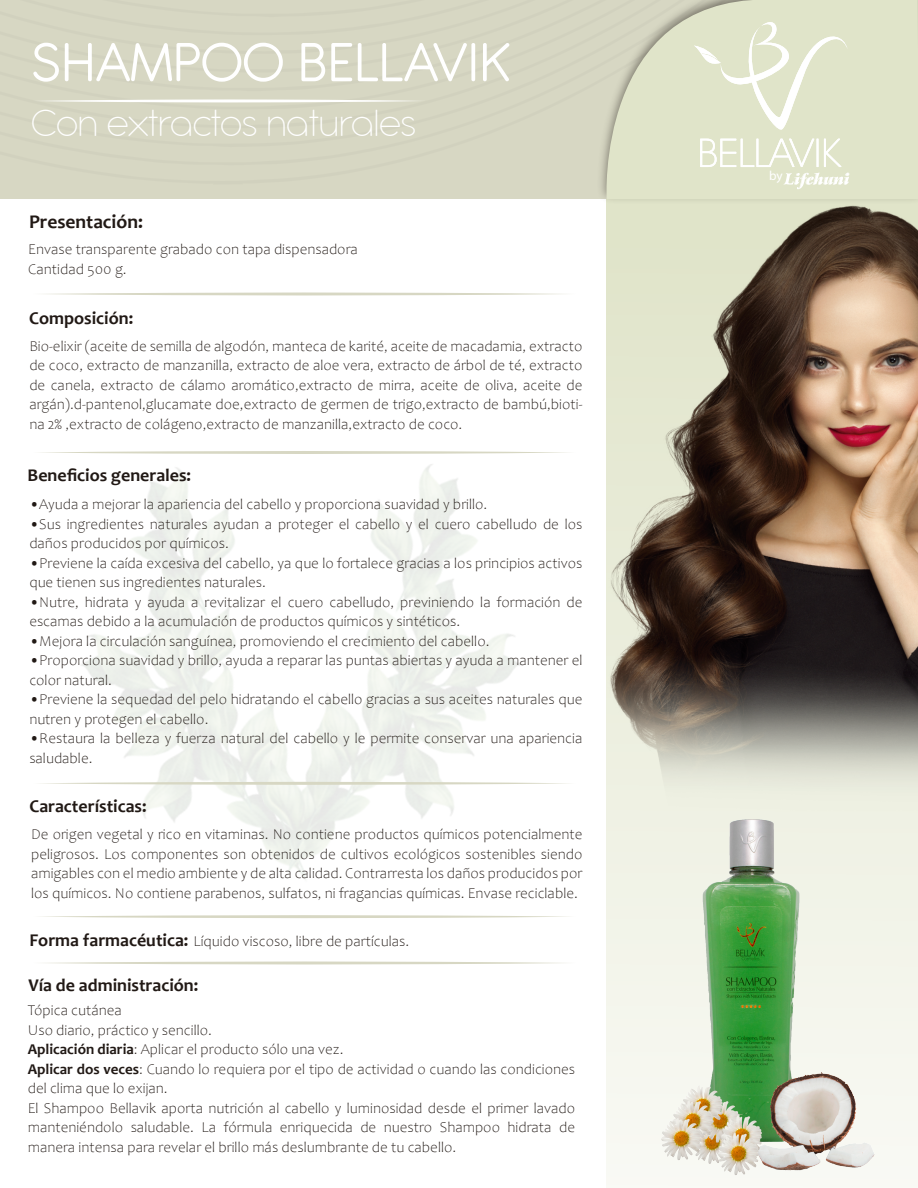
<style>
.page{position:relative;width:918px;height:1188px;background:#fff}
.page>*{position:absolute;margin:0;border:0;box-sizing:border-box;transform-origin:0 0}
.t1{font:59.85px "Antipasto Pro";color:#fff}
.t2{font:200 41.1px "Antipasto Pro";color:#fff}
.t3{font:700 19.5px "Candara";color:#211915}
.t4{font:700 18px "Candara";color:#211915}
.t5{font:300 15px/19.5px "Candara";color:#211915}
.t6{font:13.2px "Myriad Pro";color:#fff}
.s1{font-weight:700}
</style>
<div class="page">
<div style="left:0;top:0;width:918px;height:199px;background:#d7d7c3"></div>
<svg style="left:601px;top:0;width:317px;height:199px;fill:#e0e4c9"></svg>
<svg style="left:48px;top:292px;width:513px;height:3px"></svg>
<svg style="left:42px;top:99px;width:375px;height:3px"></svg>
<svg style="left:41px;top:451px;width:526px;height:3px"></svg>
<svg style="left:36px;top:782px;width:532px;height:3px"></svg>
<svg style="left:36px;top:915px;width:532px;height:3px"></svg>
<svg style="left:48px;top:962px;width:513px;height:2px"></svg>
<img style="left:606px;top:199px;width:312px;height:566px">
<svg style="left:694px;top:12px;width:155px;height:177px"></svg>
<img style="left:606px;top:765px;width:312px;height:422px">
<h1 class="t1" style="left:31px;top:29px;width:481px">SHAMPOO BELLAVIK</h1>
<h2 class="t2" style="left:32px;top:101px;width:386px">Con extractos naturales</h2>
<h3 class="t3" style="left:29px;top:209px;width:115px">Presentación:</h3>
<p class="t5" style="left:28px;top:240px;width:331px">Envase transparente grabado con tapa dispensadora<br>Cantidad 500 g.</p>
<p class="t4" style="left:29px;top:307px;width:106px">Composición:</p>
<p class="t5" style="left:29px;top:337px;width:555px;text-align:justify">Bio-elixir (aceite de semilla de algodón, manteca de karité, aceite de macadamia, extracto de coco, extracto de manzanilla, extracto de aloe vera, extracto de árbol de té, extracto de canela, extracto de cálamo aromático,extracto de mirra, aceite de oliva, aceite de argán).d-pantenol,glucamate doe,extracto de germen de trigo,extracto de bambú,bioti&shy;na 2% ,extracto de colágeno,extracto de manzanilla,extracto de coco.</p>
<p class="t4" style="left:28px;top:464px;width:165px">Beneficios generales:</p>
<p class="t5" style="left:29px;top:495px;width:460px">•Ayuda a mejorar la apariencia del cabello y proporciona suavidad y brillo.</p>
<p class="t5" style="left:29px;top:514px;width:555px">•Sus ingredientes naturales ayudan a proteger el cabello y el cuero cabelludo de los daños producidos por químicos.</p>
<p class="t5" style="left:29px;top:553px;width:555px">•Previene la caída excesiva del cabello, ya que lo fortalece gracias a los principios activos que tienen sus ingredientes naturales.</p>
<p class="t5" style="left:29px;top:592px;width:555px">•Nutre, hidrata y ayuda a revitalizar el cuero cabelludo, previniendo la formación de escamas debido a la acumulación de productos químicos y sintéticos.</p>
<p class="t5" style="left:29px;top:631px;width:462px">•Mejora la circulación sanguínea, promoviendo el crecimiento del cabello.</p>
<p class="t5" style="left:29px;top:651px;width:555px">•Proporciona suavidad y brillo, ayuda a reparar las puntas abiertas y ayuda a mantener el color natural.</p>
<p class="t5" style="left:29px;top:690px;width:555px">•Previene la sequedad del pelo hidratando el cabello gracias a sus aceites naturales que nutren y protegen el cabello.</p>
<p class="t5" style="left:29px;top:729px;width:555px">•Restaura la belleza y fuerza natural del cabello y le permite conservar una apariencia saludable.</p>
<p class="t4" style="left:29px;top:794px;width:119px">Características:</p>
<p class="t5" style="left:31px;top:825px;width:553px;text-align:justify">De origen vegetal y rico en vitaminas. No contiene productos químicos potencialmente peligrosos. Los componentes son obtenidos de cultivos ecológicos sostenibles siendo amigables con el medio ambiente y de alta calidad. Contrarresta los daños producidos por los químicos. No contiene parabenos, sulfatos, ni fragancias químicas. Envase reciclable.</p>
<p class="t4" style="left:29px;top:929px;width:161px">Forma farmacéutica:</p>
<p class="t4" style="left:28px;top:974px;width:171px">Vía de administración:</p>
<p class="t5" style="left:193px;top:931px;width:217px">Líquido viscoso, libre de partículas.</p>
<p class="t5" style="left:28px;top:1001px;width:549px">Tópica cutánea<br>Uso diario, práctico y sencillo.<br><span class="s1">Aplicación diaria</span>: Aplicar el producto sólo una vez.<br><span class="s1">Aplicar dos veces</span>: Cuando lo requiera por el tipo de actividad o cuando las condiciones del clima que lo exijan.<br>El Shampoo Bellavik aporta nutrición al cabello y luminosidad desde el primer lavado manteniéndolo saludable. La fórmula enriquecida de nuestro Shampoo hidrata de manera intensa para revelar el brillo más deslumbrante de tu cabello.</p>
<p class="t6" style="left:769px;top:168px;width:15px">by</p>
</div>
